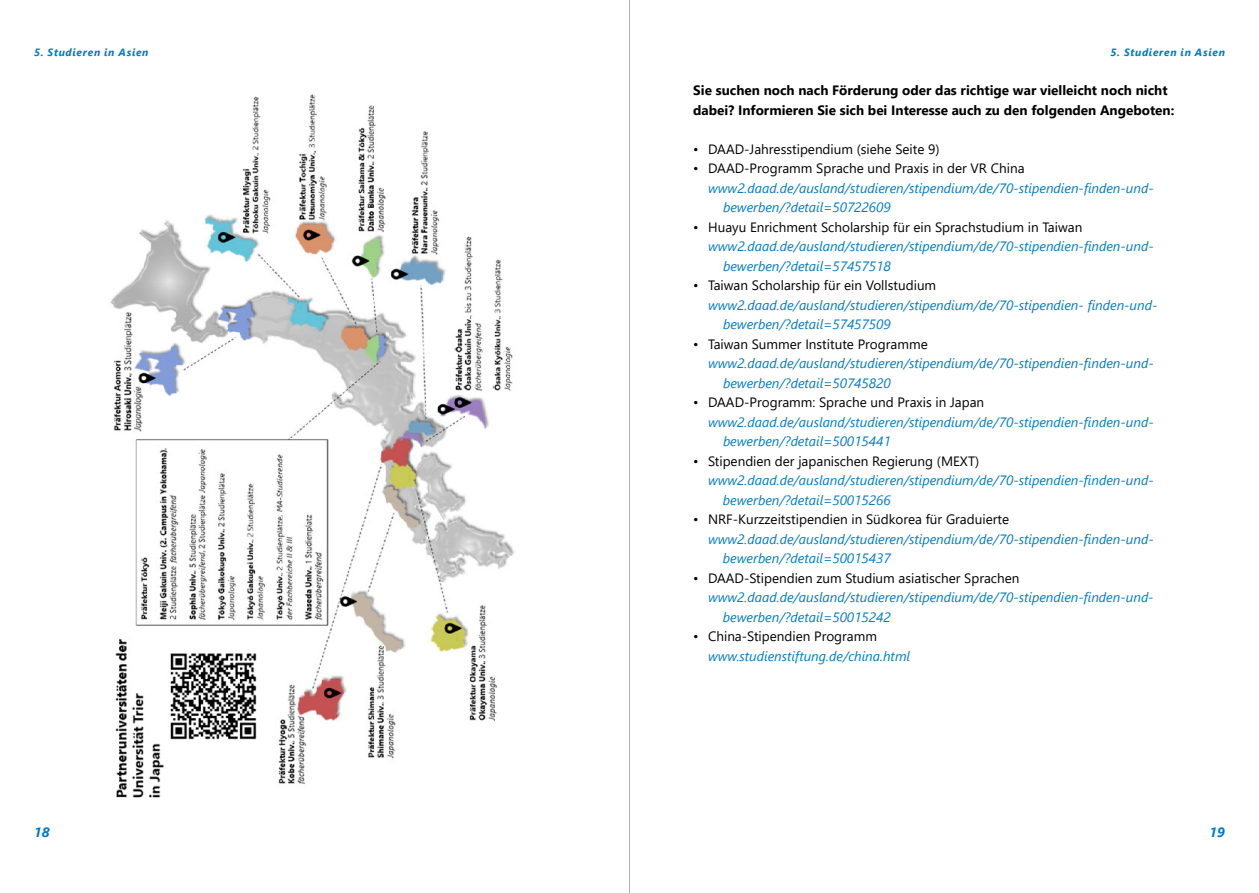
<style>
.page{position:relative;width:1259px;height:893px;background:#fff}
.page>*{position:absolute;margin:0;border:0;box-sizing:border-box;transform-origin:0 0}
.t1{font:italic 13.5px/19.5px "Segoe UI";color:#007bc4}
.t2{font:13.5px "Segoe UI";color:#000}
.t3{font:700 13.5px/19.5px "Segoe UI";color:#000}
.t4{font:italic 700 13.5px "Segoe UI";color:#007bc4}
.t5{font:italic 700 10.5px "Segoe UI";letter-spacing:.07em;color:#007bc4}
</style>
<div class="page">
<hr style="left:629px;top:0;width:1px;height:893px;background:#b3b2b2">
<img style="left:110px;top:94px;width:405px;height:704px">
<p class="t5" style="left:34px;top:43px;width:116px">5. Studieren in Asien</p>
<p class="t5" style="left:1110px;top:43px;width:116px">5. Studieren in Asien</p>
<p class="t3" style="left:693px;top:80px;width:482px">Sie suchen noch nach Förderung oder das richtige war vielleicht noch nicht dabei? Informieren Sie sich bei Interesse auch zu den folgenden Angeboten:</p>
<p class="t2" style="left:693px;top:136px;width:248px">• DAAD-Jahresstipendium (siehe Seite 9)</p>
<p class="t2" style="left:693px;top:156px;width:333px">• DAAD-Programm Sprache und Praxis in der VR China</p>
<p class="t1" style="left:723px;top:176px;width:432px;text-indent:-15px">www2.daad.de/ausland/studieren/stipendium/de/70-stipendien-finden-und&shy;bewerben/?detail=50722609</p>
<p class="t2" style="left:693px;top:214px;width:390px">• Huayu Enrichment Scholarship für ein Sprachstudium in Taiwan</p>
<p class="t1" style="left:723px;top:235px;width:432px;text-indent:-15px">www2.daad.de/ausland/studieren/stipendium/de/70-stipendien-finden-und&shy;bewerben/?detail=57457518</p>
<p class="t2" style="left:693px;top:273px;width:244px">• Taiwan Scholarship für ein Vollstudium</p>
<p class="t1" style="left:723px;top:293px;width:436px;text-indent:-15px">www2.daad.de/ausland/studieren/stipendium/de/70-stipendien- finden-und&shy;bewerben/?detail=57457509</p>
<p class="t2" style="left:693px;top:331px;width:236px">• Taiwan Summer Institute Programme</p>
<p class="t1" style="left:723px;top:352px;width:432px;text-indent:-15px">www2.daad.de/ausland/studieren/stipendium/de/70-stipendien-finden-und&shy;bewerben/?detail=50745820</p>
<p class="t2" style="left:693px;top:390px;width:292px">• DAAD-Programm: Sprache und Praxis in Japan</p>
<p class="t1" style="left:723px;top:410px;width:432px;text-indent:-15px">www2.daad.de/ausland/studieren/stipendium/de/70-stipendien-finden-und&shy;bewerben/?detail=50015441</p>
<p class="t2" style="left:693px;top:448px;width:287px">• Stipendien der japanischen Regierung (MEXT)</p>
<p class="t1" style="left:723px;top:469px;width:432px;text-indent:-15px">www2.daad.de/ausland/studieren/stipendium/de/70-stipendien-finden-und&shy;bewerben/?detail=50015266</p>
<p class="t2" style="left:693px;top:507px;width:317px">• NRF-Kurzzeitstipendien in Südkorea für Graduierte</p>
<p class="t1" style="left:723px;top:527px;width:432px;text-indent:-15px">www2.daad.de/ausland/studieren/stipendium/de/70-stipendien-finden-und&shy;bewerben/?detail=50015437</p>
<p class="t2" style="left:693px;top:565px;width:328px">• DAAD-Stipendien zum Studium asiatischer Sprachen</p>
<p class="t1" style="left:723px;top:586px;width:432px;text-indent:-15px">www2.daad.de/ausland/studieren/stipendium/de/70-stipendien-finden-und&shy;bewerben/?detail=50015242</p>
<p class="t2" style="left:693px;top:624px;width:185px">• China-Stipendien Programm</p>
<p class="t1" style="left:708px;top:644px;width:203px">www.studienstiftung.de/china.html</p>
<p class="t4" style="left:34px;top:819px;width:17px">18</p>
<p class="t4" style="left:1209px;top:819px;width:17px">19</p>
</div>
